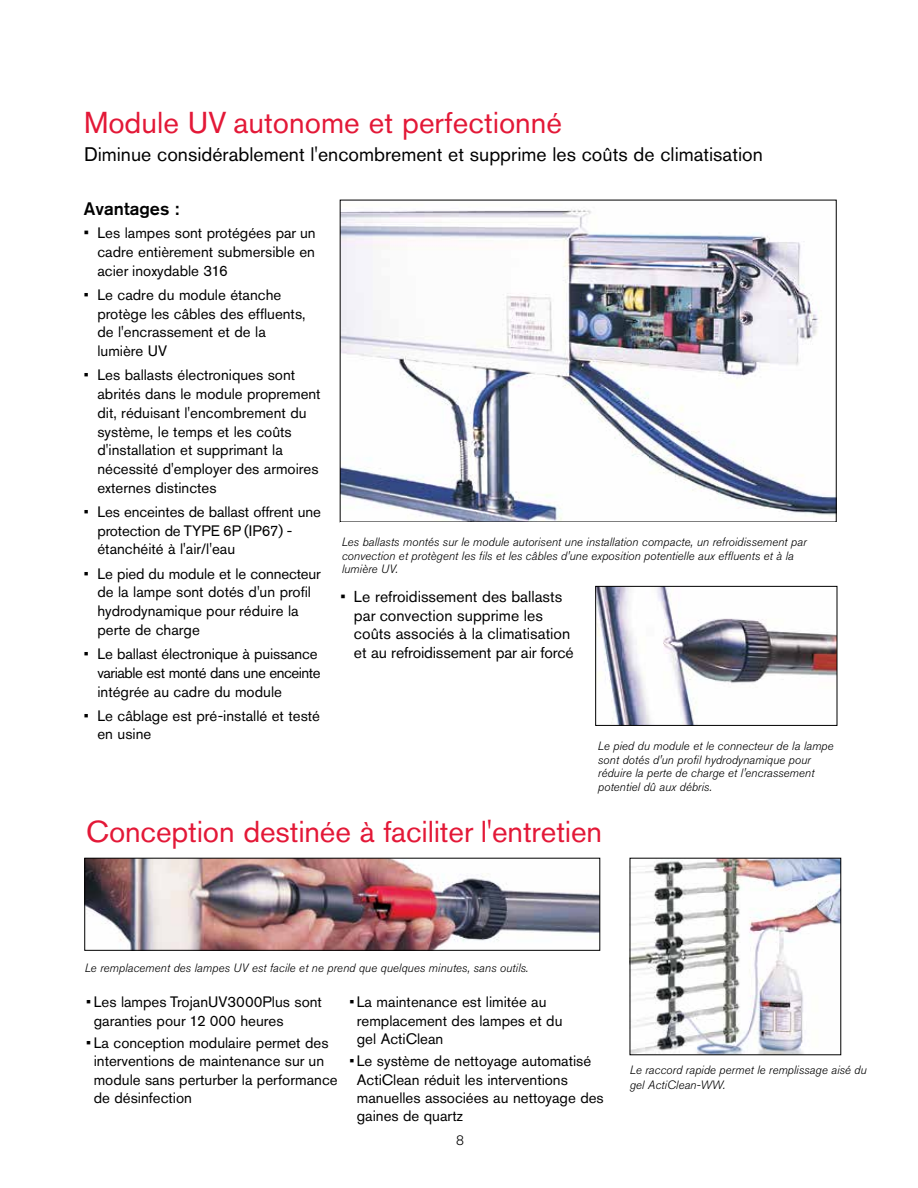
<style>
.page{position:relative;width:918px;height:1188px;background:#fff}
.page>*{position:absolute;margin:0;border:0;box-sizing:border-box;transform-origin:0 0}
.t1{font:30px "Akzidenz Grotesk BQ";letter-spacing:-.005em;color:#e31837}
.t2{font:19.5px "Akzidenz Grotesk BQ";color:#000}
.t3{font:500 18px "Akzidenz Grotesk BQ";color:#000}
.t4{font:15.75px/18.8px "Akzidenz Grotesk BQ";color:#000}
.t5{font:15px/18.8px "Akzidenz Grotesk BQ";color:#000}
.t6{font:300 13.5px "Akzidenz Grotesk BQ";color:#000}
.t7{font:italic 300 12px/13.5px "Akzidenz Grotesk BQ";color:#000}
.s1{font-size:15.75px}
</style>
<div class="page">
<img style="left:597px;top:588px;width:238px;height:136px">
<div style="left:595px;top:586px;width:242px;height:140px;border:1px solid #000"></div>
<img style="left:342px;top:209px;width:492px;height:311px">
<img style="left:87px;top:860px;width:511px;height:89px">
<div style="left:85px;top:858px;width:515px;height:93px;border:1px solid #000"></div>
<img style="left:632px;top:860px;width:207px;height:193px">
<h1 class="t1" style="left:84px;top:104px;width:480px">Module UV autonome et perfectionné</h1>
<h2 class="t2" style="left:84px;top:143px;width:680px">Diminue considérablement l'encombrement et supprime les coûts de climatisation</h2>
<p class="t3" style="left:84px;top:198px;width:97px">Avantages :</p>
<p class="t5" style="left:97px;top:224px;width:220px;text-align:justify;text-indent:-14px"><span class="s1">•</span> Les lampes sont protégées par un cadre entièrement submersible en acier inoxydable 316</p>
<p class="t5" style="left:97px;top:285px;width:210px;text-indent:-14px">• Le cadre du module étanche protège les câbles des effluents, de l'encrassement et de la lumière UV</p>
<p class="t5" style="left:97px;top:366px;width:225px;text-indent:-14px">• Les ballasts électroniques sont abrités dans le module proprement dit, réduisant l'encombrement du système, le temps et les coûts d'installation et supprimant la nécessité d'employer des armoires externes distinctes</p>
<p class="t5" style="left:97px;top:502px;width:225px;text-indent:-14px">• Les enceintes de ballast offrent une protection de TYPE 6P (IP67) - étanchéité à l'air/l'eau</p>
<p class="t5" style="left:97px;top:564px;width:225px;text-indent:-14px">• Le pied du module et le connecteur de la lampe sont dotés d'un profil hydrodynamique pour réduire la perte de charge</p>
<p class="t5" style="left:97px;top:644px;width:225px;text-indent:-14px">• Le ballast électronique à puissance variable est monté dans une enceinte intégrée au cadre du module</p>
<p class="t5" style="left:97px;top:706px;width:224px;text-indent:-14px">• Le câblage est pré-installé et testé en usine</p>
<p class="t7" style="left:342px;top:535px;width:466px">Les ballasts montés sur le module autorisent une installation compacte, un refroidissement par convection et protègent les fils et les câbles d'une exposition potentielle aux effluents et à la lumière UV.</p>
<p class="t4" style="left:354px;top:587px;width:221px;text-indent:-13px">• Le refroidissement des ballasts par convection supprime les coûts associés à la climatisation et au refroidissement par air forcé</p>
<p class="t7" style="left:598px;top:739px;width:237px">Le pied du module et le connecteur de la lampe sont dotés d'un profil hydrodynamique pour réduire la perte de charge et l'encrassement potentiel dû aux débris.</p>
<h1 class="t1" style="left:86px;top:813px;width:517px">Conception destinée à faciliter l'entretien</h1>
<p class="t7" style="left:85px;top:961px;width:445px">Le remplacement des lampes UV est facile et ne prend que quelques minutes, sans outils.</p>
<p class="t5" style="left:94px;top:993px;width:230px;line-height:18.3px;text-indent:-8px">• Les lampes TrojanUV3000Plus sont garanties pour 12 000 heures</p>
<p class="t5" style="left:94px;top:1033px;width:245px;line-height:18.3px;text-indent:-8px">• La conception modulaire permet des interventions de maintenance sur un module sans perturber la performance de désinfection</p>
<p class="t5" style="left:357px;top:993px;width:207px;line-height:18.3px;text-indent:-8px">• La maintenance est limitée au remplacement des lampes et du gel ActiClean</p>
<p class="t5" style="left:357px;top:1052px;width:248px;line-height:18.3px;text-indent:-8px">• Le système de nettoyage automatisé<br>ActiClean réduit les interventions manuelles associées au nettoyage des gaines de quartz</p>
<p class="t6" style="left:456px;top:1133px;width:9px">8</p>
<p class="t7" style="left:630px;top:1063px;width:238px;line-height:14.4px">Le raccord rapide permet le remplissage aisé du gel ActiClean-WW.</p>
</div>
